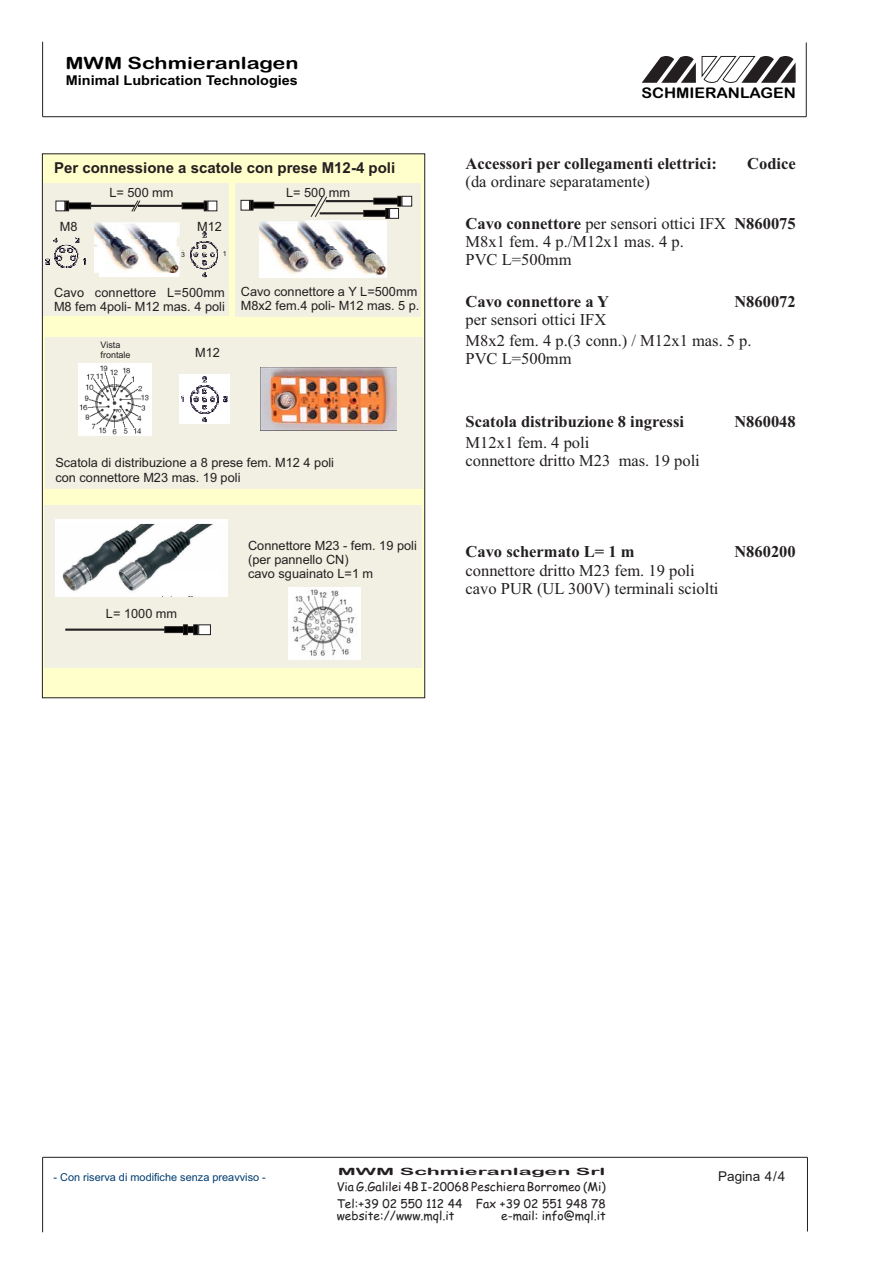
<style>
.page{position:relative;width:893px;height:1262px;background:#fff}
.page>*{position:absolute;margin:0;border:0;box-sizing:border-box;transform-origin:0 0}
.t1{font:16.95px "Arial Rounded MT Bold";color:#000;scale:1.29 1}
.t2{font:16.5px/18px "Times New Roman";color:#231f20}
.t3{font:700 16.5px "Times New Roman";color:#231f20}
.t4{font:700 15px "Arial";color:#231f20}
.t5{font:14.7px "Arial Rounded MT Bold";color:#000;scale:1.09 1}
.t6{font:700 13.5px "Arial";color:#000;scale:1.07 1}
.t7{font:13.5px "Arial";color:#231f20}
.t8{font:12.75px/14.2px "Arial";color:#231f20}
.t9{font:12px/16.6px "Comic Sans MS";color:#231f20}
.t10{font:10.95px "Arial";color:#003d71}
.t11{font:10.05px "Arial Rounded MT Bold";color:#231f20;scale:2.17 1}
.t12{font:9px/10.1px "Arial";color:#231f20}
.t13{font:6.9px "Arial";color:#231f20}
.s1{font-weight:700}
</style>
<div class="page">
<div style="left:42px;top:153px;width:383px;height:545px;background:#ffc;border:1px solid #231f20"></div>
<svg style="left:641px;top:56px;width:154px;height:27px"></svg>
<hr style="left:805px;top:42px;width:1px;height:75px;background:#231f20">
<hr style="left:42px;top:42px;width:1px;height:75px;background:#231f20">
<hr style="left:43px;top:116px;width:763px;height:1px;background:#231f20">
<hr style="left:807px;top:1157px;width:1px;height:74px;background:#231f20">
<hr style="left:42px;top:1157px;width:1px;height:75px;background:#231f20">
<hr style="left:43px;top:1157px;width:764px;height:1px;background:#231f20">
<div style="left:45px;top:337px;width:377px;height:151px;background:#f2f0e3"></div>
<div style="left:179px;top:374px;width:51px;height:50px;background:#fff"></div>
<svg style="left:181px;top:395px;width:3px;height:6px"></svg>
<svg style="left:190px;top:377px;width:37px;height:46px"></svg>
<div style="left:45px;top:505px;width:376px;height:162px;background:#f2f0e3"></div>
<svg style="left:65px;top:627px;width:100px;height:5px"></svg>
<div style="left:165px;top:626px;width:29px;height:7px;background:#000;border:1px solid #231f20"></div>
<svg style="left:193px;top:624px;width:5px;height:11px"></svg>
<div style="left:198px;top:624px;width:12px;height:11px;background:#fff;border:1px solid #231f20"></div>
<svg style="left:183px;top:624px;width:4px;height:11px"></svg>
<div style="left:44px;top:183px;width:185px;height:132px;background:#f2f0e3"></div>
<div style="left:236px;top:183px;width:185px;height:133px;background:#f2f0e3"></div>
<svg style="left:376px;top:210px;width:9px;height:6px"></svg>
<svg style="left:385px;top:208px;width:4px;height:10px"></svg>
<div style="left:389px;top:208px;width:9px;height:10px;background:#fff;border:1px solid #231f20"></div>
<svg style="left:253px;top:202px;width:18px;height:6px"></svg>
<svg style="left:250px;top:200px;width:3px;height:10px"></svg>
<div style="left:241px;top:200px;width:8px;height:10px;background:#fff;border:1px solid #231f20"></div>
<svg style="left:376px;top:198px;width:22px;height:6px"></svg>
<svg style="left:398px;top:196px;width:3px;height:10px"></svg>
<div style="left:402px;top:196px;width:10px;height:10px;background:#fff;border:1px solid #231f20"></div>
<svg style="left:271px;top:196px;width:105px;height:21px"></svg>
<svg style="left:190px;top:232px;width:28px;height:46px"></svg>
<img style="left:99px;top:273px;width:80px;height:3px">
<img style="left:95px;top:247px;width:84px;height:26px">
<img style="left:98px;top:244px;width:79px;height:3px">
<img style="left:95px;top:237px;width:82px;height:7px">
<img style="left:95px;top:223px;width:84px;height:14px">
<svg style="left:184px;top:203px;width:20px;height:6px"></svg>
<svg style="left:204px;top:201px;width:3px;height:10px"></svg>
<div style="left:208px;top:201px;width:9px;height:10px;background:#fff"></div>
<svg style="left:69px;top:203px;width:19px;height:6px"></svg>
<svg style="left:66px;top:201px;width:3px;height:10px"></svg>
<div style="left:56px;top:201px;width:9px;height:10px;background:#fff"></div>
<svg style="left:88px;top:200px;width:96px;height:12px"></svg>
<svg style="left:46px;top:236px;width:40px;height:32px"></svg>
<img style="left:79px;top:363px;width:72px;height:72px">
<img style="left:55px;top:520px;width:172px;height:76px">
<div style="left:159px;top:570px;width:60px;height:26px;background:#fff"></div>
<img style="left:288px;top:587px;width:72px;height:73px">
<img style="left:260px;top:368px;width:137px;height:62px">
<img style="left:260px;top:222px;width:37px;height:55px">
<img style="left:297px;top:221px;width:89px;height:56px">
<p class="t1" style="left:65px;top:54px;width:182px">MWM Schmieranlagen</p>
<p class="t6" style="left:66px;top:75px;width:218px">Minimal Lubrication Technologies</p>
<p class="t4" style="left:54px;top:162px;width:342px">Per connessione a scatole con prese M12-4 poli</p>
<p class="t8" style="left:109px;top:186px;width:66px">L= 500 mm</p>
<p class="t8" style="left:286px;top:186px;width:66px">L= 500 mm</p>
<p class="t8" style="left:60px;top:221px;width:19px">M8</p>
<p class="t8" style="left:197px;top:221px;width:26px">M12</p>
<p class="t13" style="left:181px;top:252px;width:5px">3</p>
<p class="t13" style="left:223px;top:251px;width:5px">1</p>
<p class="t8" style="left:54px;top:286px;width:172px">Cavo connettore L=500mm<br>M8 fem 4poli- M12 mas. 4 poli</p>
<p class="t8" style="left:241px;top:285px;width:180px">Cavo connettore a Y L=500mm<br>M8x2 fem.4 poli- M12 mas. 5 p.</p>
<p class="t12" style="left:100px;top:340px;width:32px">Vista frontale</p>
<p class="t8" style="left:195px;top:346px;width:26px">M12</p>
<p class="t8" style="left:55px;top:457px;width:280px">Scatola di distribuzione a 8 prese fem. M12 4 poli con connettore M23 mas. 19 poli</p>
<p class="t8" style="left:106px;top:607px;width:73px">L= 1000 mm</p>
<p class="t8" style="left:248px;top:539px;width:170px">Connettore M23 - fem. 19 poli (per pannello CN)<br>cavo sguainato L=1 m</p>
<p class="t5" style="left:641px;top:84px;width:143px">SCHMIERANLAGEN</p>
<p class="t3" style="left:465px;top:158px;width:253px">Accessori per collegamenti elettrici:</p>
<p class="t3" style="left:747px;top:158px;width:50px">Codice</p>
<p class="t2" style="left:465px;top:174px;width:186px">(da ordinare separatamente)</p>
<p class="t2" style="left:465px;top:216px;width:262px"><span class="s1">Cavo connettore</span> per sensori ottici IFX</p>
<p class="t3" style="left:734px;top:218px;width:63px">N860075</p>
<p class="t2" style="left:465px;top:234px;width:220px">M8x1 fem. 4 p./M12x1 mas. 4 p.<br>PVC L=500mm</p>
<p class="t3" style="left:465px;top:296px;width:145px">Cavo connettore a Y</p>
<p class="t3" style="left:734px;top:296px;width:63px">N860072</p>
<p class="t2" style="left:465px;top:310px;width:287px;line-height:21px">per sensori ottici IFX<br>M8x2 fem. 4 p.(3 conn.) / M12x1 mas. 5 p.</p>
<p class="t2" style="left:465px;top:351px;width:108px">PVC L=500mm</p>
<p class="t3" style="left:465px;top:416px;width:220px">Scatola distribuzione 8 ingressi</p>
<p class="t3" style="left:734px;top:416px;width:63px">N860048</p>
<p class="t2" style="left:465px;top:435px;width:236px">M12x1 fem. 4 poli<br>connettore dritto M23 mas. 19 poli</p>
<p class="t3" style="left:465px;top:546px;width:170px">Cavo schermato L= 1 m</p>
<p class="t3" style="left:734px;top:546px;width:63px">N860200</p>
<p class="t2" style="left:465px;top:562px;width:254px">connettore dritto M23 fem. 19 poli cavo PUR (UL 300V) terminali sciolti</p>
<p class="t11" style="left:338px;top:1165px;width:125px">MWM Schmieranlagen Srl</p>
<p class="t9" style="left:337px;top:1179px;width:270px">Via G.Galilei 4B I-20068 Peschiera Borromeo ( )</p>
<p class="t10" style="left:53px;top:1173px;width:214px">- Con riserva di modifiche senza preavviso -</p>
<p class="t7" style="left:718px;top:1171px;width:69px">Pagina 4/4</p>
<p class="t9" style="left:337px;top:1179px;width:270px;text-indent:251px">Mi<br>Tel:+39 02 550 112 44 Fax +39 02 551 948 78</p>
<p class="t9" style="left:337px;top:1208px;width:119px">website://www.mql.it</p>
<p class="t9" style="left:501px;top:1208px;width:106px">e-mail: info@mql.it</p>
</div>
